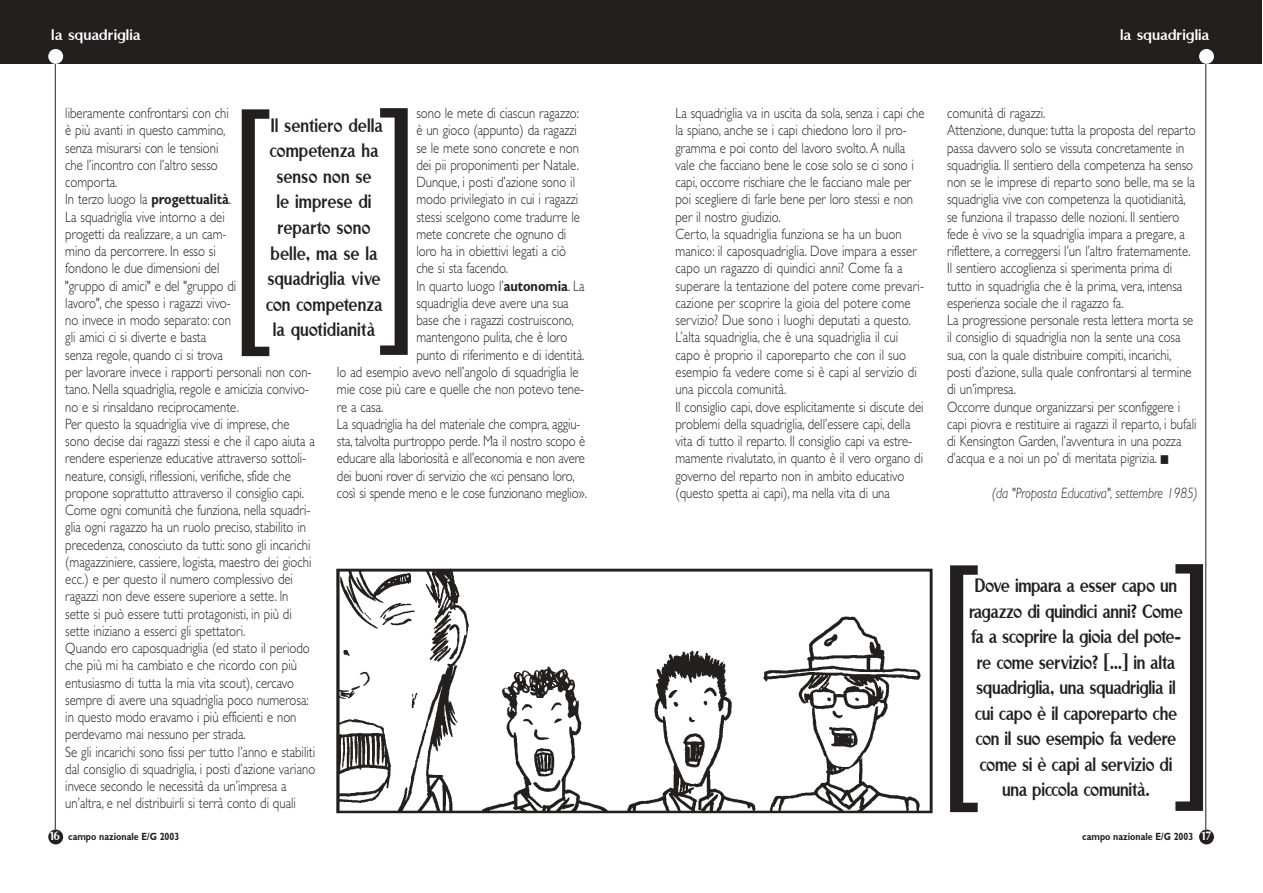
<style>
.page{position:relative;width:1263px;height:893px;background:#fff}
.page>*{position:absolute;margin:0;border:0;box-sizing:border-box;transform-origin:0 0}
.t1{font:21.75px/25.5px "Rubino Sans ICG Fill";letter-spacing:-.02em;color:#231f1f;text-align:center;scale:.85 1}
.t2{font:21.75px/25.5px "Rubino Sans ICG Fill";color:#231f1f;text-align:center;scale:.85 1}
.t3{font:17.25px "Rubino Sans ICG Fill";color:#fff}
.t4{font:300 15px/17.2px "Gill Sans";color:#231f1f;scale:.85 1}
.t5{font:italic 300 15px "Gill Sans";color:#231f1f;scale:.85 1}
.t6{font:13.5px "Rubino Sans ICG Fill";color:#fff}
.t7{font:700 10.5px "Gill Sans";color:#231f1f;scale:.85 1}
.s1{font-weight:700}
.s2{font-family:"Rubino Sans ICG Fill";font-weight:400;font-size:13.5px;color:#fff}
</style>
<div class="page">
<div style="left:631px;top:0;width:631px;height:64px;background:#231f1f"></div>
<hr style="left:1206px;top:62px;width:1px;height:767px;background:#231f1f">
<div style="left:1199px;top:829px;width:15px;height:15px;background:#231f1f;border-radius:50%"></div>
<div style="left:1199px;top:49px;width:15px;height:15px;background:#fff;border-radius:50%"></div>
<div style="left:0;top:0;width:631px;height:64px;background:#231f1f"></div>
<hr style="left:55px;top:62px;width:1px;height:767px;background:#231f1f">
<div style="left:48px;top:829px;width:15px;height:15px;background:#231f1f;border-radius:50%"></div>
<div style="left:48px;top:49px;width:15px;height:15px;background:#fff;border-radius:50%"></div>
<svg style="left:380px;top:108px;width:28px;height:247px"></svg>
<svg style="left:242px;top:109px;width:27px;height:247px"></svg>
<img style="left:336px;top:568px;width:597px;height:246px">
<svg style="left:1175px;top:564px;width:28px;height:246px"></svg>
<svg style="left:950px;top:565px;width:28px;height:247px"></svg>
<p class="t3" style="left:51px;top:28px;width:91px">la squadriglia</p>
<p class="t4" style="left:65px;top:106px;width:296px">liberamente confrontarsi con chi<br>è più avanti in questo cammino,<br>senza misurarsi con le tensioni<br>che l’incontro con l’altro sesso<br>comporta.<br>In terzo luogo la <span class="s1">progettualità</span>.<br>La squadriglia vive intorno a dei<br>progetti da realizzare, a un cam-<br>mino da percorrere. In esso si<br>fondono le due dimensioni del<br>"gruppo di amici" e del "gruppo di<br>lavoro", che spesso i ragazzi vivo-<br>no invece in modo separato: con<br>gli amici ci si diverte e basta<br>senza regole, quando ci si trova<br>per lavorare invece i rapporti personali non con&shy;tano. Nella squadriglia, regole e amicizia convivo&shy;no e si rinsaldano reciprocamente.<br>Per questo la squadriglia vive di imprese, che sono decise dai ragazzi stessi e che il capo aiuta a rendere esperienze educative attraverso sottoli&shy;neature, consigli, riflessioni, verifiche, sfide che propone soprattutto attraverso il consiglio capi.<br>Come ogni comunità che funziona, nella squadri&shy;glia ogni ragazzo ha un ruolo preciso, stabilito in precedenza, conosciuto da tutti: sono gli incarichi (magazziniere, cassiere, logista, maestro dei giochi ecc.) e per questo il numero complessivo dei ragazzi non deve essere superiore a sette. ln sette si può essere tutti protagonisti, in più di sette iniziano a esserci gli spettatori.<br>Quando ero caposquadriglia (ed stato il periodo che più mi ha cambiato e che ricordo con più entusiasmo di tutta la mia vita scout), cercavo sempre di avere una squadriglia poco numerosa: in questo modo eravamo i più efficienti e non perdevamo mai nessuno per strada.<br>Se gli incarichi sono fissi per tutto l’anno e stabiliti dal consiglio di squadriglia, i posti d’azione variano invece secondo le necessità da un’impresa a un’altra, e nel distribuirli si terrà conto di quali</p>
<p class="t4" style="left:416px;top:106px;width:193px">sono le mete di ciascun ragazzo:</p>
<h1 class="t2" style="left:266px;top:114px;width:139px">Il sentiero della competenza ha senso non se<br>le imprese di reparto sono belle, ma se la squadriglia vive con competenza la quotidianità</h1>
<p class="t4" style="left:416px;top:123px;width:190px">è un gioco (appunto) da ragazzi</p>
<p class="t4" style="left:416px;top:141px;width:193px">se le mete sono concrete e non</p>
<p class="t4" style="left:416px;top:158px;width:193px">dei pii proponimenti per Natale.</p>
<p class="t4" style="left:416px;top:175px;width:188px">Dunque, i posti d’azione sono il</p>
<p class="t4" style="left:416px;top:192px;width:192px">modo privilegiato in cui i ragazzi</p>
<p class="t4" style="left:416px;top:210px;width:194px">stessi scelgono come tradurre le</p>
<p class="t4" style="left:416px;top:227px;width:178px">mete concrete che ognuno di</p>
<p class="t4" style="left:416px;top:244px;width:178px">loro ha in obiettivi legati a ciò</p>
<p class="t4" style="left:416px;top:261px;width:109px">che si sta facendo.</p>
<p class="t4" style="left:416px;top:279px;width:199px">In quarto luogo l’<span class="s1">autonomia</span>. La</p>
<p class="t4" style="left:416px;top:296px;width:181px">squadriglia deve avere una sua</p>
<p class="t4" style="left:416px;top:313px;width:187px">base che i ragazzi costruiscono,</p>
<p class="t4" style="left:416px;top:330px;width:179px">mantengono pulita, che è loro</p>
<p class="t4" style="left:416px;top:348px;width:199px">punto di riferimento e di identità.</p>
<p class="t4" style="left:337px;top:365px;width:286px">Io ad esempio avevo nell’angolo di squadriglia le</p>
<p class="t4" style="left:337px;top:382px;width:292px">mie cose più care e quelle che non potevo tene-</p>
<p class="t4" style="left:337px;top:399px;width:56px">re a casa.</p>
<p class="t4" style="left:337px;top:417px;width:288px">La squadriglia ha del materiale che compra, aggiu-</p>
<p class="t4" style="left:337px;top:434px;width:294px">sta, talvolta purtroppo perde. Ma il nostro scopo è</p>
<p class="t4" style="left:337px;top:451px;width:293px">educare alla laboriosità e all’economia e non avere</p>
<p class="t4" style="left:337px;top:468px;width:281px">dei buoni rover di servizio che «ci pensano loro,</p>
<p class="t4" style="left:337px;top:486px;width:296px">così si spende meno e le cose funzionano meglio».</p>
<p class="t7" style="left:49px;top:832px;width:154px"><span class="s2">16</span> campo nazionale E/G 2003</p>
<p class="t3" style="left:1120px;top:29px;width:91px">la squadriglia</p>
<p class="t4" style="left:675px;top:106px;width:294px">La squadriglia va in uscita da sola, senza i capi che la spiano, anche se i capi chiedono loro il pro&shy;gramma e poi conto del lavoro svolto. A nulla vale che facciano bene le cose solo se ci sono i capi, occorre rischiare che le facciano male per poi scegliere di farle bene per loro stessi e non per il nostro giudizio.<br>Certo, la squadriglia funziona se ha un buon manico: il caposquadriglia. Dove impara a esser capo un ragazzo di quindici anni? Come fa a superare la tentazione del potere come prevari&shy;cazione per scoprire la gioia del potere come servizio? Due sono i luoghi deputati a questo.<br>L’alta squadriglia, che è una squadriglia il cui capo è proprio il caporeparto che con il suo esempio fa vedere come si è capi al servizio di una piccola comunità.<br>Il consiglio capi, dove esplicitamente si discute dei problemi della squadriglia, dell’essere capi, della vita di tutto il reparto. Il consiglio capi va estre&shy;mamente rivalutato, in quanto è il vero organo di governo del reparto non in ambito educativo (questo spetta ai capi), ma nella vita di una</p>
<p class="t4" style="left:947px;top:106px;width:295px">comunità di ragazzi.<br>Attenzione, dunque: tutta la proposta del reparto passa davvero solo se vissuta concretamente in squadriglia. Il sentiero della competenza ha senso non se le imprese di reparto sono belle, ma se la squadriglia vive con competenza la quotidianità, se funziona il trapasso delle nozioni. Il sentiero fede è vivo se la squadriglia impara a pregare, a riflettere, a correggersi l’un l’altro fraternamente.<br>Il sentiero accoglienza si sperimenta prima di tutto in squadriglia che è la prima, vera, intensa esperienza sociale che il ragazzo fa.<br>La progressione personale resta lettera morta se il consiglio di squadriglia non la sente una cosa sua, con la quale distribuire compiti, incarichi, posti d’azione, sulla quale confrontarsi al termine di un’impresa.<br>Occorre dunque organizzarsi per sconfiggere i capi piovra e restituire ai ragazzi il reparto, i bufali di Kensington Garden, l’avventura in una pozza d’acqua e a noi un po’ di meritata pigrizia.</p>
<p class="t5" style="left:992px;top:487px;width:243px">(da "Proposta Educativa", settembre 1985)</p>
<p class="t1" style="left:969px;top:574px;width:253px">Dove impara a esser capo un ragazzo di quindici anni? Come fa a scoprire la gioia del pote&shy;re come servizio? [...] in alta squadriglia, una squadriglia il cui capo è il caporeparto che con il suo esempio fa vedere come si è capi al servizio di una piccola comunità.</p>
<p class="t7" style="left:1082px;top:832px;width:132px">campo nazionale E/G 2003</p>
<p class="t6" style="left:1201px;top:830px;width:12px">17</p>
</div>
